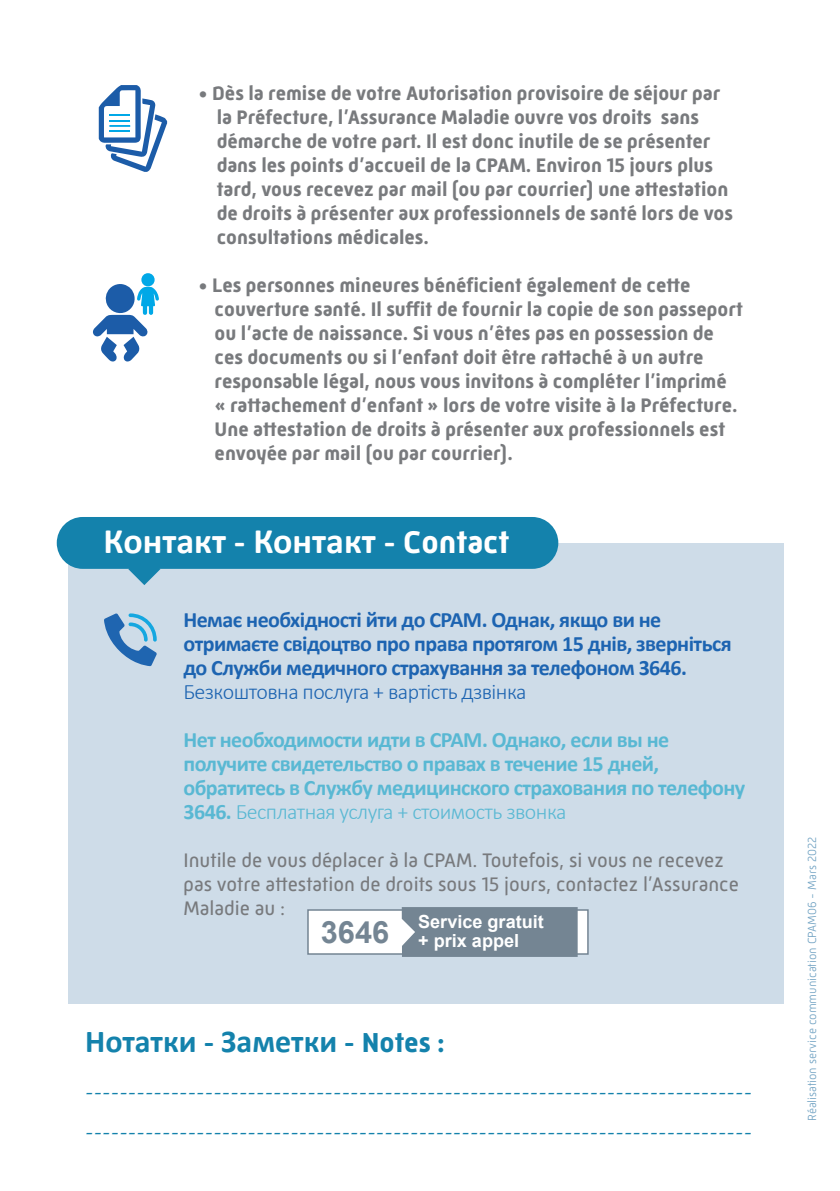
<style>
.page{position:relative;width:840px;height:1191px;background:#fff}
.page>*{position:absolute;margin:0;border:0;box-sizing:border-box;transform-origin:0 0}
.t1{font:700 36px "Calibri";color:#fff}
.t2{font:700 32px "Calibri";color:#1482ac}
.t3{font:700 30.8px "Arial";color:#748593}
.t4{font:24px "Minion Pro";color:#1482ac}
.t5{font:700 22px/24px "Calibri";letter-spacing:-.025em;color:#59b8d3}
.t6{font:700 22px/24px "Calibri";letter-spacing:-.025em;color:#1d64b1}
.t7{font:700 20px/24px "Mic 32 New";color:#787a7d}
.t8{font:20px/24px "Mic 32 New";color:#787a7d}
.t9{font:700 18px/18px "Arial";color:#fff}
.t10{font:300 12px "Mic 32 New";color:#72a3c3}
.s1{font-family:"Mic 32 New";font-size:32px}
.s2{font-weight:300}
.s3{font-family:"Mic 32 New";font-size:28px}
</style>
<div class="page">
<div style="left:68px;top:543px;width:714px;height:460px;background:#cedce8"></div>
<svg style="left:128px;top:569px;width:32px;height:16px"></svg>
<div style="left:57px;top:517px;width:501px;height:52px;background:#1482ac;border-radius:26px"></div>
<svg style="left:104px;top:613px;width:53px;height:53px"></svg>
<div style="left:308px;top:910px;width:279px;height:44px;background:#fff"></div>
<div style="left:307px;top:909px;width:281px;height:45px;border:2px solid #748593"></div>
<div style="left:401px;top:907px;width:176px;height:50px;background:#748593"></div>
<svg style="left:99px;top:85px;width:68px;height:87px"></svg>
<hr style="left:109px;top:130px;width:21px;height:2px;background:#00a8e7">
<svg style="left:93px;top:284px;width:66px;height:77px"></svg>
<div style="left:141px;top:273px;width:14px;height:13px;background:#00a8e7;border-radius:50%"></div>
<p class="t7" style="left:216px;top:81px;width:517px;text-indent:-18px">• Dès la remise de votre Autorisation provisoire de séjour par la Préfecture, l’Assurance Maladie ouvre vos droits sans démarche de votre part. Il est donc inutile de se présenter dans les points d’accueil de la CPAM. Environ 15 jours plus tard, vous recevez par mail (ou par courrier) une attestation de droits à présenter aux professionnels de santé lors de vos consultations médicales.</p>
<p class="t7" style="left:214px;top:273px;width:529px;text-indent:-16px">• Les personnes mineures bénéficient également de cette couverture santé. Il suffit de fournir la copie de son passeport ou l’acte de naissance. Si vous n’êtes pas en possession de ces documents ou si l’enfant doit être rattaché à un autre responsable légal, nous vous invitons à compléter l’imprimé<br>« rattachement d’enfant » lors de votre visite à la Préfecture.<br>Une attestation de droits à présenter aux professionnels est envoyée par mail (ou par courrier).</p>
<p class="t1" style="left:103px;top:515px;width:407px">Контакт - Контакт - <span class="s1">Contact</span></p>
<p class="t6" style="left:183px;top:607px;width:549px">Немає необхідності йти до CPAM. Однак, якщо ви не отримаєте свідоцтво про права протягом 15 днів, зверніться до Служби медичного страхування за телефоном 3646.<br><span class="s2">Безкоштовна послуга + вартість дзвінка</span></p>
<p class="t5" style="left:183px;top:727px;width:563px">Нет необходимости идти в CPAM. Однако, если вы не получите свидетельство о правах в течение 15 дней, обратитесь в Службу медицинского страхования по телефону 3646. <span class="s2">Бесплатная услуга + стоимость звонка</span></p>
<p class="t8" style="left:183px;top:848px;width:556px">Inutile de vous déplacer à la CPAM. Toutefois, si vous ne recevez pas votre attestation de droits sous 15 jours, contactez l’Assurance<br>Maladie au :</p>
<p class="t3" style="left:321px;top:912px;width:70px">3646</p>
<p class="t9" style="left:418px;top:913px;width:127px">Service gratuit + prix appel</p>
<p class="t2" style="left:85px;top:1018px;width:361px">Нотатки - Заметки - <span class="s3">Notes :</span></p>
<p class="t4" style="left:85px;top:1074px;width:668px">------------------------------------------------------------------------------</p>
<p class="t4" style="left:85px;top:1114px;width:668px">------------------------------------------------------------------------------</p>
<p class="t10" style="left:804px;top:1121px;width:286px;rotate:-90deg">Réalisation service communication CPAM06 - Mars 2022</p>
</div>
